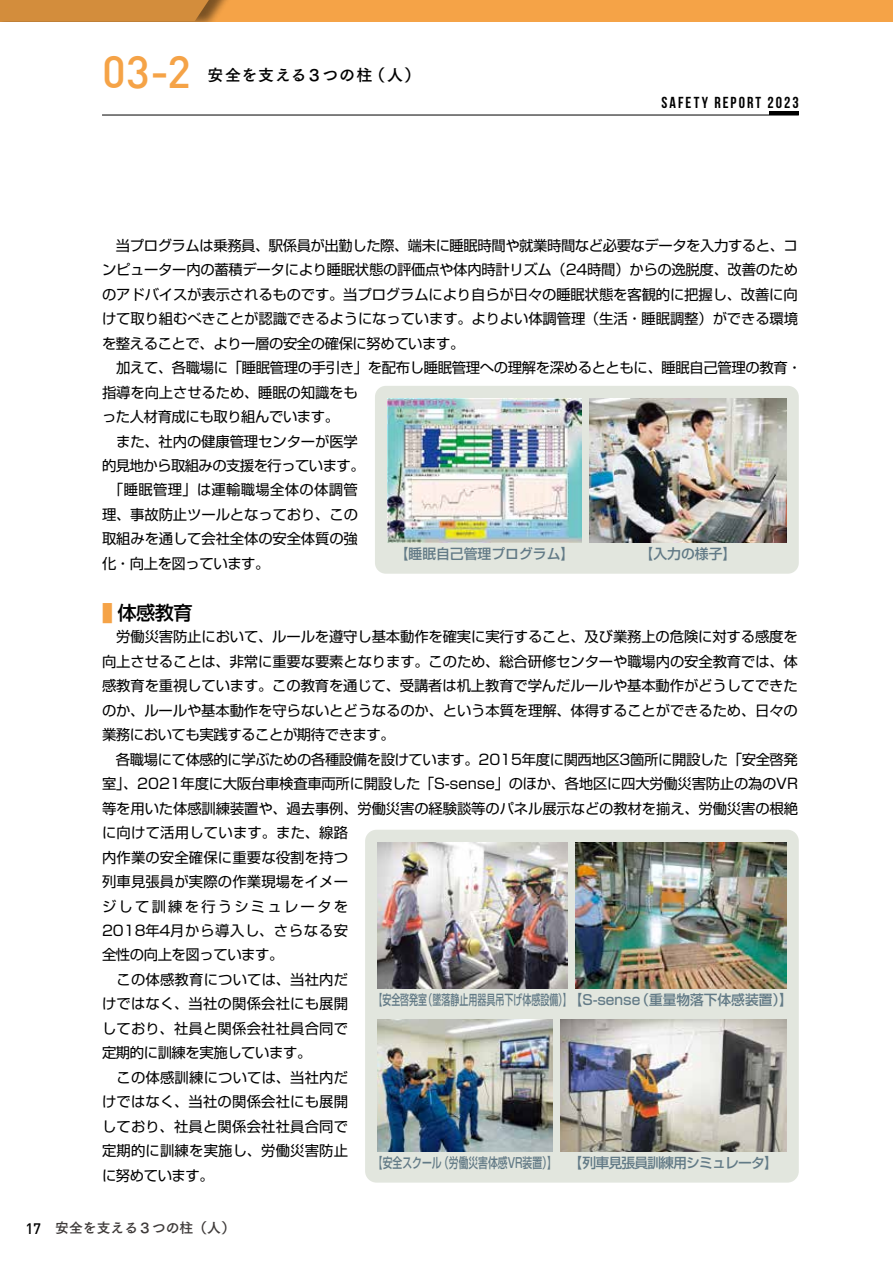
<style>
.page{position:relative;width:893px;height:1263px;background:#fff}
.page>*{position:absolute;margin:0;border:0;box-sizing:border-box;transform-origin:0 0}
.t1{font:500 44.7px "DIN";color:#f5a347}
.t2{font:500 19.2px "Shin Go Pro";color:#000}
.t3{font:700 15.9px "Bebas Neue";letter-spacing:.13em;color:#000}
.t4{font:15.9px "Tsuku Go Pro B";letter-spacing:.035em;color:#000}
.t5{font:14.4px/24.5px "Shin Go Pro";letter-spacing:-.01em;color:#000}
.t6{font:500 13.8px "Shin Go Pro";color:#627a86;scale:.65 1}
.t7{font:500 13.8px "Shin Go Pro";color:#627a86;scale:.71 1}
.t8{font:500 13.8px "Shin Go Pro";color:#627a86}
.t9{font:13.8px "Tsuku Go Pro B";color:#3e3a39}
.s1{font-size:23.4px;color:#f5a347}
.s2{font-family:"DIN";font-weight:500;font-size:14.85px;color:#000}
</style>
<div class="page">
<div style="left:375px;top:386px;width:424px;height:188px;background:#e2e6de;border-radius:11px"></div>
<img style="left:388px;top:399px;width:193px;height:143px">
<img style="left:590px;top:399px;width:196px;height:143px">
<div style="left:365px;top:830px;width:434px;height:352px;background:#e2e6de;border-radius:11px"></div>
<img style="left:561px;top:1019px;width:225px;height:133px">
<img style="left:378px;top:1019px;width:174px;height:132px">
<img style="left:378px;top:842px;width:189px;height:147px">
<img style="left:576px;top:842px;width:210px;height:147px">
<div style="left:0;top:0;width:893px;height:21px;background:#f5a347"></div>
<div style="left:0;top:0;width:237px;height:21px;background:#000;opacity:.5"></div>
<div style="left:0;top:0;width:217px;height:21px;background:#d38d3c"></div>
<hr style="left:769px;top:111px;width:30px;height:4px;background:#000">
<hr style="left:102px;top:115px;width:697px;height:1px;background:#000">
<h1 class="t1" style="left:102px;top:43px;width:90px">03-2</h1>
<p class="t4" style="left:207px;top:61px;width:214px">安全を支える３つの柱（人）</p>
<p class="t3" style="left:661px;top:93px;width:139px">SAFETY REPORT 2023</p>
<p class="t5" style="left:102px;top:231px;width:701px">　当プログラムは乗務員、駅係員が出勤した際、端未に睡眠時間や就業時間など必要なデータを入力すると、コンピューター内の蓄積データにより睡眠状態の評価点や体内時計リズム（24時間）からの逸脱度、改善のためのアドバイスが表示されるものです。当プログラムにより自らが日々の睡眠状態を客観的に把握し、改善に向けて取り組むべきことが認識できるようになっています。よりよい体調管理（生活・睡眠調整）ができる環境を整えることで、より一層の安全の確保に努めています。<br>　加えて、各職場に「睡眠管理の手引き」を配布し睡眠管理への理解を深めるとともに、睡眠自己管理の教育・指導を向上させるため、睡眠の知識をも<br>った人材育成にも取り組んでいます。<br>　また、社内の健康管理センターが医学<br>的見地から取組みの支援を行っています。<br>　「睡眠管理」は運輸職場全体の体調管<br>理、事故防止ツールとなっており、この<br>取組みを通して会社全体の安全体質の強<br>化・向上を図っています。</p>
<h2 class="t2" style="left:102px;top:597px;width:92px"><span class="s1">■</span> 体感教育</h2>
<p class="t5" style="left:102px;top:623px;width:698px">　労働災害防止において、ルールを遵守し基本動作を確実に実行すること、及び業務上の危険に対する感度を向上させることは、非常に重要な要素となります。このため、総合研修センターや職場内の安全教育では、体感教育を重視しています。この教育を通じて、受講者は机上教育で学んだルールや基本動作がどうしてできたのか、ルールや基本動作を守らないとどうなるのか、という本質を理解、体得することができるため、日々の業務においても実践することが期待できます。<br>　各職場にて体感的に学ぶための各種設備を設けています。2015年度に関西地区3箇所に開設した「安全啓発室」、2021年度に大阪台車検査車両所に開設した「S-sense」のほか、各地区に四大労働災害防止の為のVR等を用いた体感訓練装置や、過去事例、労働災害の経験談等のパネル展示などの教材を揃え、労働災害の根絶に向けて活用しています。また、線路<br>内作業の安全確保に重要な役割を持つ<br>列車見張員が実際の作業現場をイメー<br>ジして訓練を行うシミュレータを<br>2018年4月から導入し、さらなる安<br>全性の向上を図っています。<br>　この体感教育については、当社内だ<br>けではなく、当社の関係会社にも展開<br>しており、社員と関係会社社員合同で<br>定期的に訓練を実施しています。<br>　この体感訓練については、当社内だ<br>けではなく、当社の関係会社にも展開<br>しており、社員と関係会社社員合同で<br>定期的に訓練を実施し、労働災害防止<br>に努めています。</p>
<p class="t8" style="left:395px;top:542px;width:181px">【睡眠自己管理プログラム】</p>
<p class="t8" style="left:640px;top:542px;width:98px">【入力の様子】</p>
<p class="t6" style="left:373px;top:988px;width:647px">【安全啓発室（墜落静止用器具吊下げ体感設備）】【S-sense（重量物落下体感装置）】</p>
<p class="t7" style="left:373px;top:1151px;width:572px">【安全スクール（労働災害体感VR装置）】 【列車見張員訓練用シミュレータ】</p>
<p class="t9" style="left:25px;top:1216px;width:211px"><span class="s2">17</span> 安全を支える３つの柱（人）</p>
</div>
